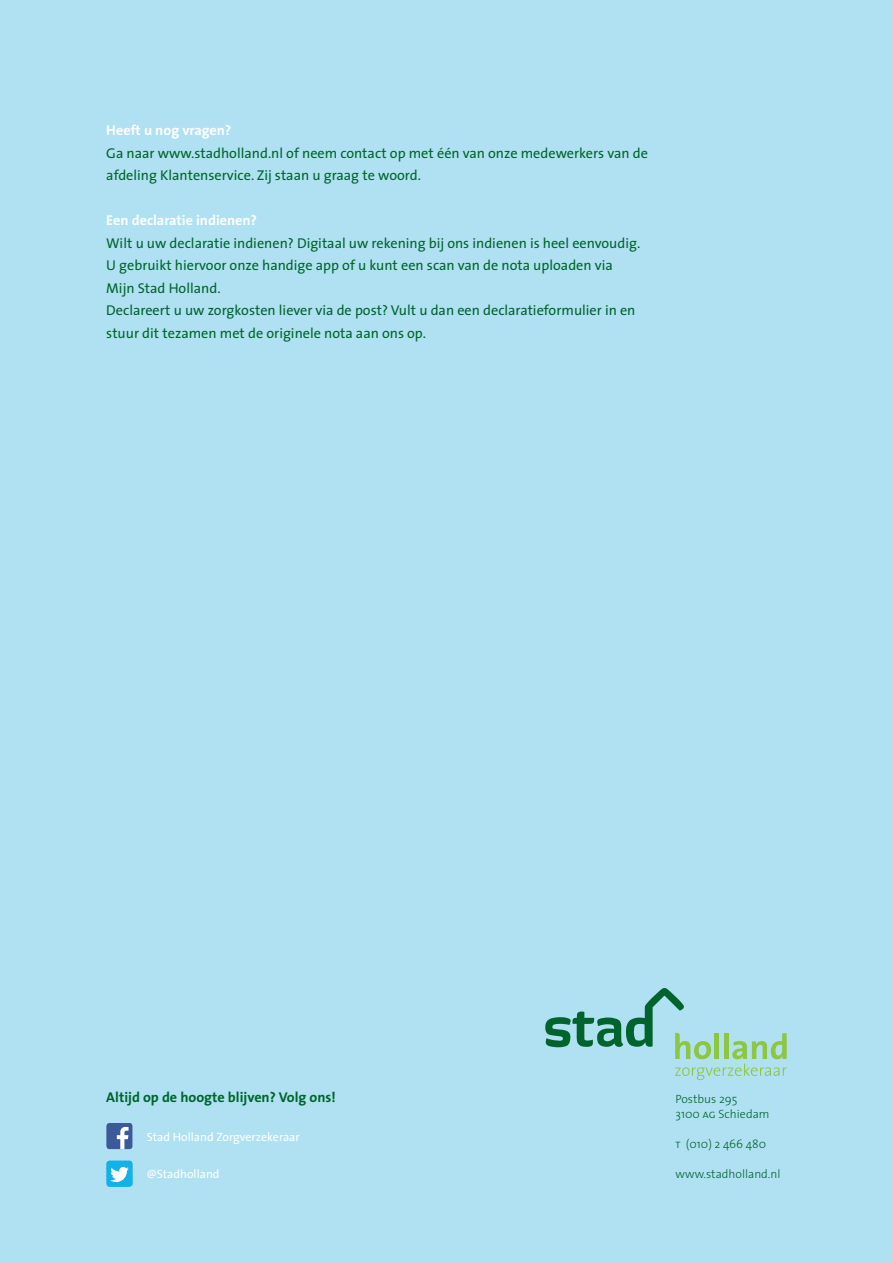
<style>
.page{position:relative;width:893px;height:1263px;background:#afe1f2}
.page>*{position:absolute;margin:0;border:0;box-sizing:border-box;transform-origin:0 0}
.t1{font:14.25px/22.5px "The Sans";color:#00642c}
.t2{font:700 14.25px "The Sans";color:#fff}
.t3{font:700 14.25px "The Sans";color:#00642c}
.t4{font:300 12px/15px "The Sans";color:#00642c}
.t5{font:12px "The Sans";color:#fff}
.s1{font-family:"The Sans Light Caps";font-weight:400}
</style>
<div class="page">
<svg style="left:545px;top:988px;width:242px;height:92px"></svg>
<div style="left:106px;top:1160px;width:27px;height:27px;background:#14b1e7;border-radius:3px"></div>
<svg style="left:110px;top:1167px;width:19px;height:15px"></svg>
<svg style="left:106px;top:1123px;width:27px;height:26px"></svg>
<p class="t2" style="left:106px;top:121px;width:126px">Heeft u nog vragen?</p>
<p class="t1" style="left:106px;top:142px;width:543px">Ga naar www.stadholland.nl of neem contact op met één van onze medewerkers van de afdeling Klantenservice. Zij staan u graag te woord.</p>
<p class="t2" style="left:106px;top:211px;width:152px">Een declaratie indienen?</p>
<p class="t1" style="left:106px;top:232px;width:536px">Wilt u uw declaratie indienen? Digitaal uw rekening bij ons indienen is heel eenvoudig.<br>U gebruikt hiervoor onze handige app of u kunt een scan van de nota uploaden via Mijn Stad Holland.<br>Declareert u uw zorgkosten liever via de post? Vult u dan een declaratieformulier in en stuur dit tezamen met de originele nota aan ons op.</p>
<p class="t3" style="left:106px;top:1088px;width:231px">Altijd op de hoogte blijven? Volg ons!</p>
<p class="t5" style="left:147px;top:1129px;width:155px">Stad Holland Zorgverzekeraar</p>
<p class="t5" style="left:147px;top:1166px;width:74px">@Stadholland</p>
<p class="t4" style="left:676px;top:1091px;width:95px">Postbus 295<br>3100 <span class="s1">ag</span> Schiedam</p>
<p class="t4" style="left:676px;top:1136px;width:92px"><span class="s1">t</span> (010) 2 466 480</p>
<p class="t4" style="left:676px;top:1166px;width:106px">www.stadholland.nl</p>
</div>
